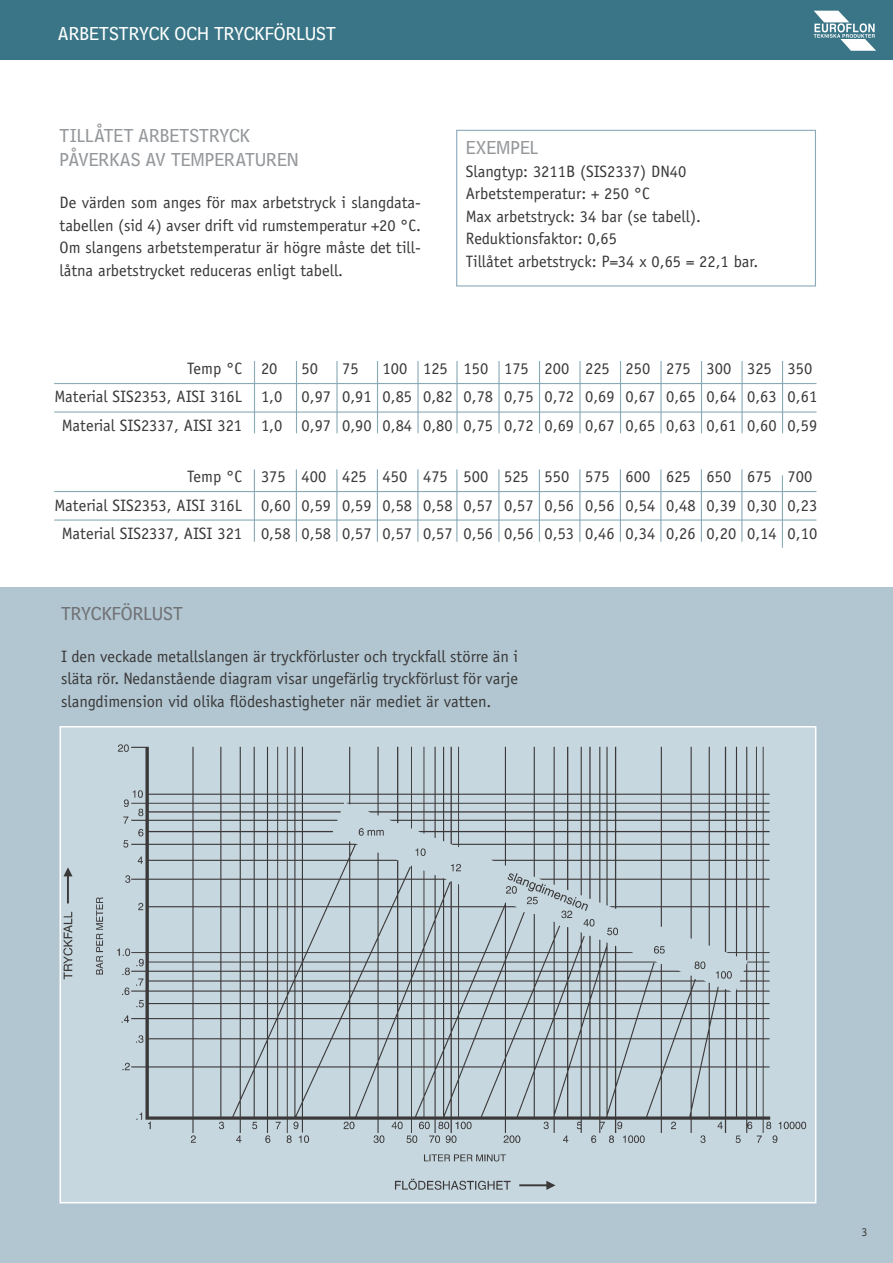
<style>
.page{position:relative;width:893px;height:1263px;background:#fff}
.page>*{position:absolute;margin:0;border:0;box-sizing:border-box;transform-origin:0 0}
.t1{font:19.5px/23.4px "Bell Centennial BT Sub Caption";color:#95989b}
.t2{font:19.5px "Bell Centennial BT Sub Caption";color:#fff}
.t3{font:19.5px "Bell Centennial BT Sub Caption";color:#717276}
.t4{font:16.5px/22.5px "Officina Sans";color:#3a3838}
.t5{font:12px "Officina Sans";color:#3a3838}
</style>
<div class="page">
<div style="left:0;top:587px;width:893px;height:676px;background:#b1c6d1"></div>
<div style="left:456px;top:130px;width:360px;height:157px;border:1px solid #8aaab8"></div>
<hr style="left:254px;top:361px;width:1px;height:72px;background:#8aaab8">
<hr style="left:296px;top:361px;width:1px;height:72px;background:#8aaab8">
<hr style="left:336px;top:361px;width:2px;height:72px;background:#8aaab8">
<hr style="left:377px;top:361px;width:1px;height:72px;background:#8aaab8">
<hr style="left:417px;top:361px;width:2px;height:72px;background:#8aaab8">
<hr style="left:456px;top:361px;width:2px;height:72px;background:#8aaab8">
<hr style="left:498px;top:361px;width:2px;height:72px;background:#8aaab8">
<hr style="left:539px;top:361px;width:1px;height:72px;background:#8aaab8">
<hr style="left:579px;top:361px;width:2px;height:72px;background:#8aaab8">
<hr style="left:620px;top:361px;width:1px;height:72px;background:#8aaab8">
<hr style="left:660px;top:361px;width:2px;height:72px;background:#8aaab8">
<hr style="left:701px;top:361px;width:1px;height:72px;background:#8aaab8">
<hr style="left:741px;top:361px;width:2px;height:72px;background:#8aaab8">
<hr style="left:782px;top:361px;width:1px;height:72px;background:#8aaab8">
<hr style="left:54px;top:383px;width:762px;height:1px;background:#8aaab8">
<hr style="left:54px;top:411px;width:762px;height:2px;background:#8aaab8">
<hr style="left:782px;top:475px;width:1px;height:73px;background:#8aaab8">
<hr style="left:254px;top:469px;width:1px;height:73px;background:#8aaab8">
<hr style="left:296px;top:469px;width:1px;height:73px;background:#8aaab8">
<hr style="left:336px;top:469px;width:1px;height:73px;background:#8aaab8">
<hr style="left:377px;top:469px;width:1px;height:73px;background:#8aaab8">
<hr style="left:417px;top:469px;width:1px;height:73px;background:#8aaab8">
<hr style="left:456px;top:469px;width:1px;height:73px;background:#8aaab8">
<hr style="left:498px;top:469px;width:1px;height:73px;background:#8aaab8">
<hr style="left:539px;top:469px;width:1px;height:73px;background:#8aaab8">
<hr style="left:579px;top:469px;width:1px;height:73px;background:#8aaab8">
<hr style="left:620px;top:469px;width:1px;height:73px;background:#8aaab8">
<hr style="left:660px;top:469px;width:1px;height:73px;background:#8aaab8">
<hr style="left:701px;top:469px;width:1px;height:73px;background:#8aaab8">
<hr style="left:741px;top:469px;width:1px;height:73px;background:#8aaab8">
<hr style="left:54px;top:491px;width:762px;height:1px;background:#8aaab8">
<hr style="left:54px;top:519px;width:762px;height:2px;background:#8aaab8">
<div style="left:60px;top:727px;width:756px;height:476px;background:#c7d7df"></div>
<img style="left:63px;top:744px;width:744px;height:446px">
<div style="left:60px;top:726px;width:756px;height:477px;border:2px solid #fff"></div>
<div style="left:0;top:0;width:893px;height:60px;background:#397586"></div>
<svg style="left:814px;top:11px;width:62px;height:40px"></svg>
<p class="t2" style="left:58px;top:22px;width:279px">ARBETSTRYCK OCH TRYCKFÖRLUST</p>
<p class="t1" style="left:60px;top:124px;width:241px">TILLÅTET ARBETSTRYCK<br>PÅVERKAS AV TEMPERATUREN</p>
<p class="t4" style="left:60px;top:191px;width:363px;text-align:justify">De värden som anges för max arbetstryck i slangdata&shy;tabellen (sid 4) avser drift vid rumstemperatur +20 °C.<br>Om slangens arbetstemperatur är högre måste det till&shy;låtna arbetstrycket reduceras enligt tabell.</p>
<p class="t1" style="left:466px;top:136px;width:74px">EXEMPEL</p>
<p class="t4" style="left:466px;top:160px;width:294px">Slangtyp: 3211B (SIS2337) DN40<br>Arbetstemperatur: + 250 °C<br>Max arbetstryck: 34 bar (se tabell).<br>Reduktionsfaktor: 0,65<br>Tillåtet arbetstryck: P=34 x 0,65 = 22,1 bar.</p>
<p class="t4" style="left:55px;top:354px;width:189px;line-height:28.5px;text-align:right">Temp °C<br>Material SIS2353, AISI 316L<br>Material SIS2337, AISI 321</p>
<p class="t4" style="left:55px;top:462px;width:189px;line-height:28.5px;text-align:right">Temp °C<br>Material SIS2353, AISI 316L<br>Material SIS2337, AISI 321</p>
<p class="t4" style="left:261px;top:462px;width:558px;line-height:28.5px">375 400 425 450 475 500 525 550 575 600 625 650 675 700<br>0,60 0,59 0,59 0,58 0,58 0,57 0,57 0,56 0,56 0,54 0,48 0,39 0,30 0,23<br>0,58 0,58 0,57 0,57 0,57 0,56 0,56 0,53 0,46 0,34 0,26 0,20 0,14 0,10</p>
<p class="t4" style="left:261px;top:357px;width:18px">20</p>
<p class="t4" style="left:302px;top:357px;width:18px">50</p>
<p class="t4" style="left:342px;top:357px;width:18px">75</p>
<p class="t4" style="left:261px;top:354px;width:558px;line-height:28.5px;text-indent:122px">100 125 150 175 200 225 250 275 300 325 350<br>1,0 0,97 0,91 0,85 0,82 0,78 0,75 0,72 0,69 0,67 0,65 0,64 0,63 0,61<br>1,0 0,97 0,90 0,84 0,80 0,75 0,72 0,69 0,67 0,65 0,63 0,61 0,60 0,59</p>
<p class="t3" style="left:61px;top:601px;width:123px">TRYCKFÖRLUST</p>
<p class="t4" style="left:61px;top:645px;width:458px;text-align:justify">I den veckade metallslangen är tryckförluster och tryckfall större än i släta rör. Nedanstående diagram visar ungefärlig tryckförlust för varje slangdimension vid olika flödeshastigheter när mediet är vatten.</p>
<p class="t5" style="left:861px;top:1225px;width:7px">3</p>
</div>
